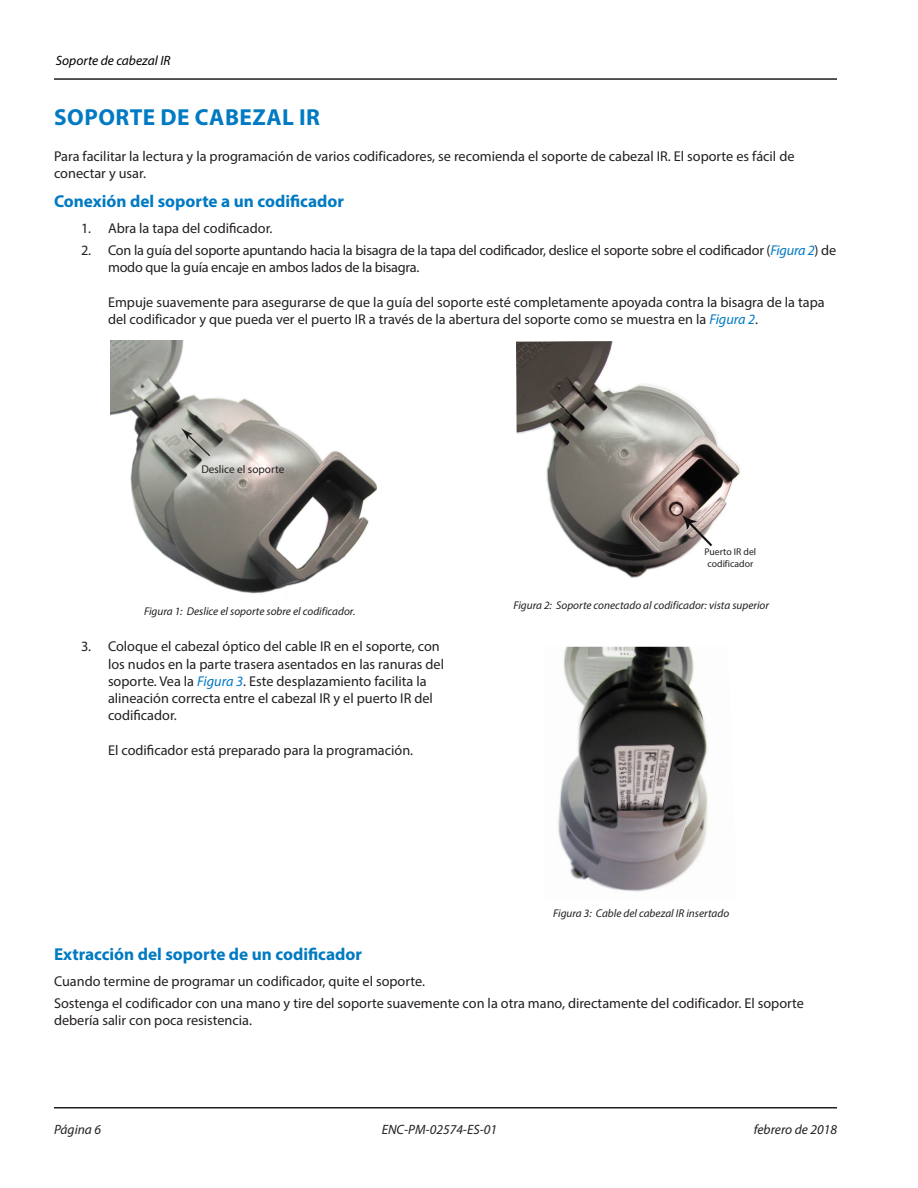
<style>
.page{position:relative;width:918px;height:1188px;background:#fff}
.page>*{position:absolute;margin:0;border:0;box-sizing:border-box;transform-origin:0 0}
.Heading_1{font:700 23.25px "Myriad Pro";letter-spacing:.02em;color:#007ac2}
.Paragraph_Style_1{font:700 17.25px "Myriad Pro";color:#007ac2}
.Body{font:14.25px/17.2px "Myriad Pro";color:#231f20}
.t1{font:italic 13.5px "Myriad Pro";color:#231f20}
.t2{font:italic 13.5px "Myriad Pro";color:#000}
.t3{font:italic 11.25px "Myriad Pro";color:#231f20}
.Body-2{font:11.25px "Myriad Pro";color:#231f20}
.Body-3{font:9.75px/11.7px "Myriad Pro";color:#231f20;text-align:center}
.s1{font-style:italic;color:#007ac2}
</style>
<div class="page">
<hr style="left:54px;top:78px;width:783px;height:2px;background:#231f20">
<hr style="left:54px;top:1107px;width:783px;height:1px;background:#231f20">
<img style="left:110px;top:340px;width:268px;height:254px">
<img style="left:516px;top:341px;width:224px;height:237px">
<img style="left:558px;top:647px;width:150px;height:245px">
<div style="left:698px;top:548px;width:64px;height:45px;background:#fff"></div>
<p class="t2" style="left:56px;top:52px;width:116px">Soporte de cabezal IR</p>
<p class="Heading_1" style="left:54px;top:102px;width:267px">SOPORTE DE CABEZAL IR</p>
<p class="Body" style="left:54px;top:147px;width:742px">Para facilitar la lectura y la programación de varios codificadores, se recomienda el soporte de cabezal IR. El soporte es fácil de conectar y usar.</p>
<p class="Paragraph_Style_1" style="left:54px;top:190px;width:291px">Conexión del soporte a un codificador</p>
<p class="Body" style="left:81px;top:220px;width:192px">1. Abra la tapa del codificador.</p>
<p class="Body" style="left:108px;top:241px;width:730px;text-indent:-27px">2. Con la guía del soporte apuntando hacia la bisagra de la tapa del codificador, deslice el soporte sobre el codificador (<span class="s1">Figura 2</span>) de modo que la guía encaje en ambos lados de la bisagra.</p>
<p class="Body" style="left:108px;top:293px;width:718px">Empuje suavemente para asegurarse de que la guía del soporte esté completamente apoyada contra la bisagra de la tapa del codificador y que pueda ver el puerto IR a través de la abertura del soporte como se muestra en la <span class="s1">Figura 2</span>.</p>
<p class="Body-2" style="left:201px;top:462px;width:85px">Deslice el soporte</p>
<p class="t3" style="left:144px;top:605px;width:213px">Figura 1: Deslice el soporte sobre el codificador.</p>
<p class="Body" style="left:108px;top:638px;width:338px;text-indent:-27px">3. Coloque el cabezal óptico del cable IR en el soporte, con los nudos en la parte trasera asentados en las ranuras del soporte. Vea la <span class="s1">Figura 3</span>. Este desplazamiento facilita la alineación correcta entre el cabezal IR y el puerto IR del codificador.</p>
<p class="Body" style="left:108px;top:741px;width:305px">El codificador está preparado para la programación.</p>
<p class="Body-3" style="left:705px;top:546px;width:53px">Puerto IR del codificador</p>
<p class="t3" style="left:513px;top:599px;width:257px">Figura 2: Soporte conectado al codificador: vista superior</p>
<p class="t3" style="left:553px;top:907px;width:178px">Figura 3: Cable del cabezal IR insertado</p>
<p class="Paragraph_Style_1" style="left:54px;top:943px;width:309px">Extracción del soporte de un codificador</p>
<p class="Body" style="left:54px;top:973px;width:371px">Cuando termine de programar un codificador, quite el soporte.</p>
<p class="Body" style="left:54px;top:994px;width:751px">Sostenga el codificador con una mano y tire del soporte suavemente con la otra mano, directamente del codificador. El soporte debería salir con poca resistencia.</p>
<p class="t1" style="left:54px;top:1121px;width:49px">Página 6</p>
<p class="t1" style="left:382px;top:1121px;width:117px">ENC-PM-02574-ES-01</p>
<p class="t1" style="left:754px;top:1121px;width:85px">febrero de 2018</p>
</div>
